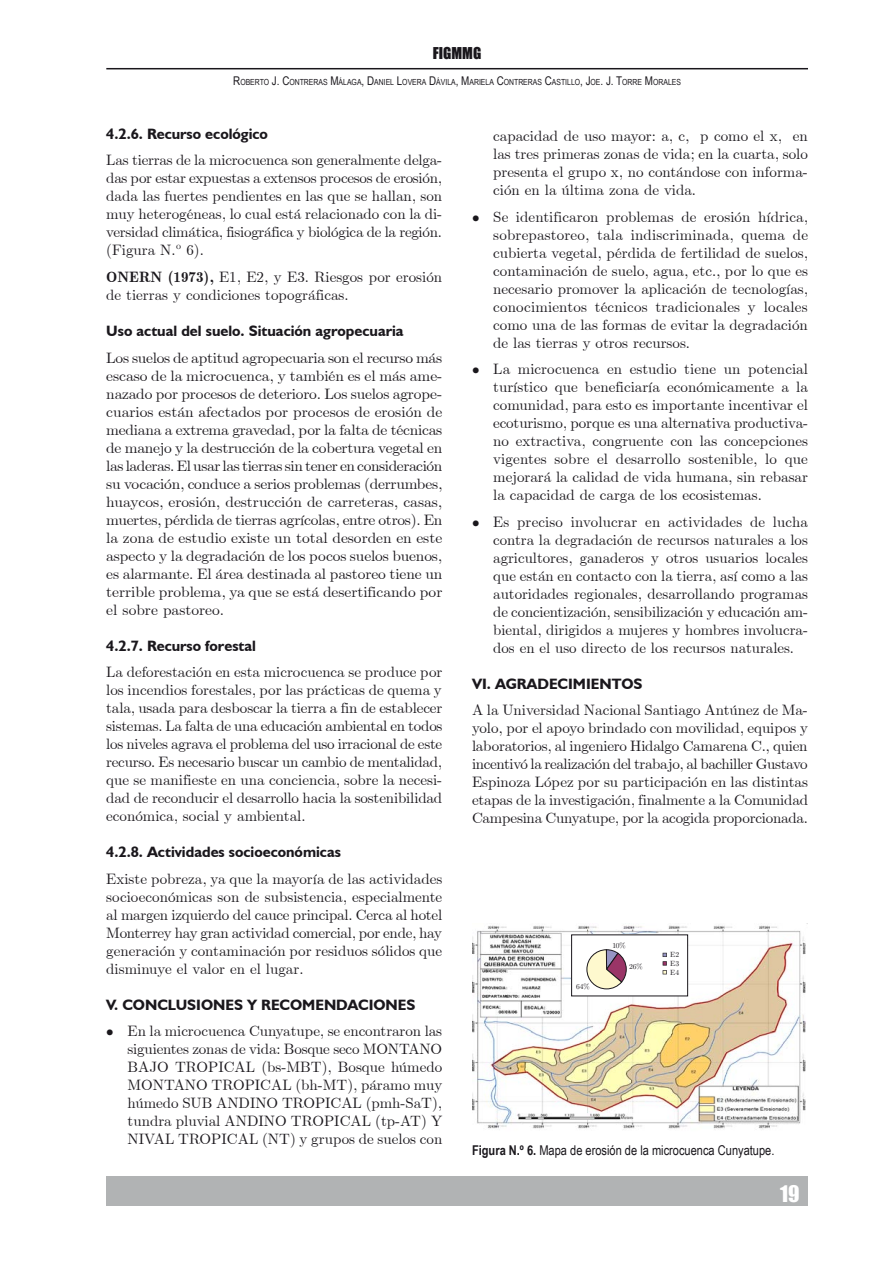
<style>
.page{position:relative;width:893px;height:1263px;background:#fff}
.page>*{position:absolute;margin:0;border:0;box-sizing:border-box;transform-origin:0 0}
.t1{font:21px "Impact";color:#fff}
.C__de_texto{font:15px/18px "Euclid";color:#1a171c;text-align:justify}
.Cuerpo_tabulado{font:15px/18px "Euclid";color:#1a171c;text-align:justify}
.Subtítulo_2{font:700 15px "Humanist 521 BT";color:#1a171c}
.Subtítulo{font:700 15px "Humanist 521 BT";color:#1a171c}
.t2{font:15px "Impact";color:#1a171c}
.Figura{font:13.5px "Arial Narrow";color:#1a171c}
.t3{font:8.4px "Arial Narrow";color:#1a171c}
.t4{font:7.5px/8.9px "Euclid";letter-spacing:.005em;color:#1a171c;text-align:justify}
.s1{font-size:12px}
.s2{font-weight:700}
</style>
<div class="page">
<div style="left:106px;top:1176px;width:702px;height:30px;background:#b1b3b4"></div>
<hr style="left:106px;top:68px;width:702px;height:1px;background:#1a171c">
<img style="left:472px;top:923px;width:336px;height:207px">
<div style="left:572px;top:935px;width:116px;height:61px;background:#fff"></div>
<div style="left:571px;top:934px;width:117px;height:62px;border:1px solid #1a171c"></div>
<svg style="left:586px;top:949px;width:41px;height:40px"></svg>
<svg style="left:663px;top:953px;width:4px;height:21px"></svg>
<p class="t2" style="left:433px;top:41px;width:50px">FIGMMG</p>
<p class="t3" style="left:233px;top:76px;width:449px"><span class="s1">R</span>OBERTO <span class="s1">J. C</span>ONTRERAS <span class="s1">M</span>ÁLAGA<span class="s1">, D</span>ANIEL <span class="s1">L</span>OVERA <span class="s1">D</span>ÁVILA<span class="s1">, M</span>ARIELA <span class="s1">C</span>ONTRERAS <span class="s1">C</span>ASTILLO<span class="s1">, J</span>OE<span class="s1">. J. T</span>ORRE <span class="s1">M</span> ORALES</p>
<p class="Subtítulo_2" style="left:106px;top:125px;width:163px">4.2.6. Recurso ecológico</p>
<p class="C__de_texto" style="left:106px;top:152px;width:337px">Las tierras de la microcuenca son generalmente delga&shy;das por estar expuestas a extensos procesos de erosión, dada las fuertes pendientes en las que se hallan, son muy heterogéneas, lo cual está relacionado con la di&shy;versidad climática, fisiográfica y biológica de la región. (Figura N.º 6).</p>
<p class="C__de_texto" style="left:106px;top:268px;width:337px"><span class="s2">ONERN (1973),</span> E1, E2, y E3. Riesgos por erosión de tierras y condiciones topográficas.</p>
<p class="Subtítulo_2" style="left:106px;top:322px;width:299px">Uso actual del suelo. Situación agropecuaria</p>
<p class="C__de_texto" style="left:106px;top:349px;width:338px">Los suelos de aptitud agropecuaria son el recurso más escaso de la microcuenca, y también es el más ame&shy;nazado por procesos de deterioro. Los suelos agrope&shy;cuarios están afectados por procesos de erosión de mediana a extrema gravedad, por la falta de técnicas de manejo y la destrucción de la cobertura vegetal en las laderas. El usar las tierras sin tener en consideración su vocación, conduce a serios problemas (derrumbes, huaycos, erosión, destrucción de carreteras, casas, muertes, pérdida de tierras agrícolas, entre otros). En la zona de estudio existe un total desorden en este aspecto y la degradación de los pocos suelos buenos, es alarmante. El área destinada al pastoreo tiene un terrible problema, ya que se está desertificando por el sobre pastoreo.</p>
<p class="Subtítulo_2" style="left:106px;top:636px;width:151px">4.2.7. Recurso forestal</p>
<p class="C__de_texto" style="left:106px;top:663px;width:338px">La deforestación en esta microcuenca se produce por los incendios forestales, por las prácticas de quema y tala, usada para desboscar la tierra a fin de establecer sistemas. La falta de una educación ambiental en todos los niveles agrava el problema del uso irracional de este recurso. Es necesario buscar un cambio de mentalidad, que se manifieste en una conciencia, sobre la necesi&shy;dad de reconducir el desarrollo hacia la sostenibilidad económica, social y ambiental.</p>
<p class="Subtítulo_2" style="left:106px;top:843px;width:236px">4.2.8. Actividades socioeconómicas</p>
<p class="C__de_texto" style="left:106px;top:870px;width:337px">Existe pobreza, ya que la mayoría de las actividades socioeconómicas son de subsistencia, especialmente al margen izquierdo del cauce principal. Cerca al hotel Monterrey hay gran actividad comercial, por ende, hay generación y contaminación por residuos sólidos que disminuye el valor en el lugar.</p>
<p class="Subtítulo" style="left:106px;top:995px;width:311px">V. CONCLUSIONES Y RECOMENDACIONES</p>
<p class="Cuerpo_tabulado" style="left:128px;top:1022px;width:316px;text-indent:-21px">• En la microcuenca Cunyatupe, se encontraron las siguientes zonas de vida: Bosque seco MONTANO BAJO TROPICAL (bs-MBT), Bosque húmedo MONTANO TROPICAL (bh-MT), páramo muy húmedo SUB ANDINO TROPICAL (pmh-SaT), tundra pluvial ANDINO TROPICAL (tp-AT) Y NIVAL TROPICAL (NT) y grupos de suelos con</p>
<p class="Cuerpo_tabulado" style="left:493px;top:127px;width:316px">capacidad de uso mayor: a, c, p como el x, en las tres primeras zonas de vida; en la cuarta, solo presenta el grupo x, no contándose con informa&shy;ción en la última zona de vida.</p>
<p class="Cuerpo_tabulado" style="left:493px;top:208px;width:316px;text-indent:-21px">• Se identificaron problemas de erosión hídrica, sobrepastoreo, tala indiscriminada, quema de cubierta vegetal, pérdida de fertilidad de suelos, contaminación de suelo, agua, etc., por lo que es necesario promover la aplicación de tecnologías, conocimientos técnicos tradicionales y locales como una de las formas de evitar la degradación de las tierras y otros recursos.</p>
<p class="Cuerpo_tabulado" style="left:493px;top:360px;width:316px;text-indent:-21px">• La microcuenca en estudio tiene un potencial turístico que beneficiaría económicamente a la comunidad, para esto es importante incentivar el ecoturismo, porque es una alternativa productiva&shy;no extractiva, congruente con las concepciones vigentes sobre el desarrollo sostenible, lo que mejorará la calidad de vida humana, sin rebasar la capacidad de carga de los ecosistemas.</p>
<p class="Cuerpo_tabulado" style="left:493px;top:513px;width:316px;text-indent:-21px">• Es preciso involucrar en actividades de lucha contra la degradación de recursos naturales a los agricultores, ganaderos y otros usuarios locales que están en contacto con la tierra, así como a las autoridades regionales, desarrollando programas de concientización, sensibilización y educación am&shy;biental, dirigidos a mujeres y hombres involucra&shy;dos en el uso directo de los recursos naturales.</p>
<p class="Subtítulo" style="left:472px;top:674px;width:172px">VI. AGRADECIMIENTOS</p>
<p class="C__de_texto" style="left:472px;top:701px;width:338px">A la Universidad Nacional Santiago Antúnez de Ma&shy;yolo, por el apoyo brindado con movilidad, equipos y laboratorios, al ingeniero Hidalgo Camarena C., quien incentivó la realización del trabajo, al bachiller Gustavo Espinoza López por su participación en las distintas etapas de la investigación, finalmente a la Comunidad Campesina Cunyatupe, por la acogida proporcionada.</p>
<p class="t4" style="left:576px;top:982px;width:15px">64%</p>
<p class="t4" style="left:612px;top:941px;width:15px">10%</p>
<p class="t4" style="left:629px;top:962px;width:15px">26%</p>
<p class="t4" style="left:670px;top:950px;width:11px">E2<br>E3<br>E4</p>
<p class="Figura" style="left:472px;top:1141px;width:304px"><span class="s2">Figura N.º 6.</span> Mapa de erosión de la microcuenca Cunyatupe.</p>
<h1 class="t1" style="left:780px;top:1178px;width:21px">19</h1>
</div>
